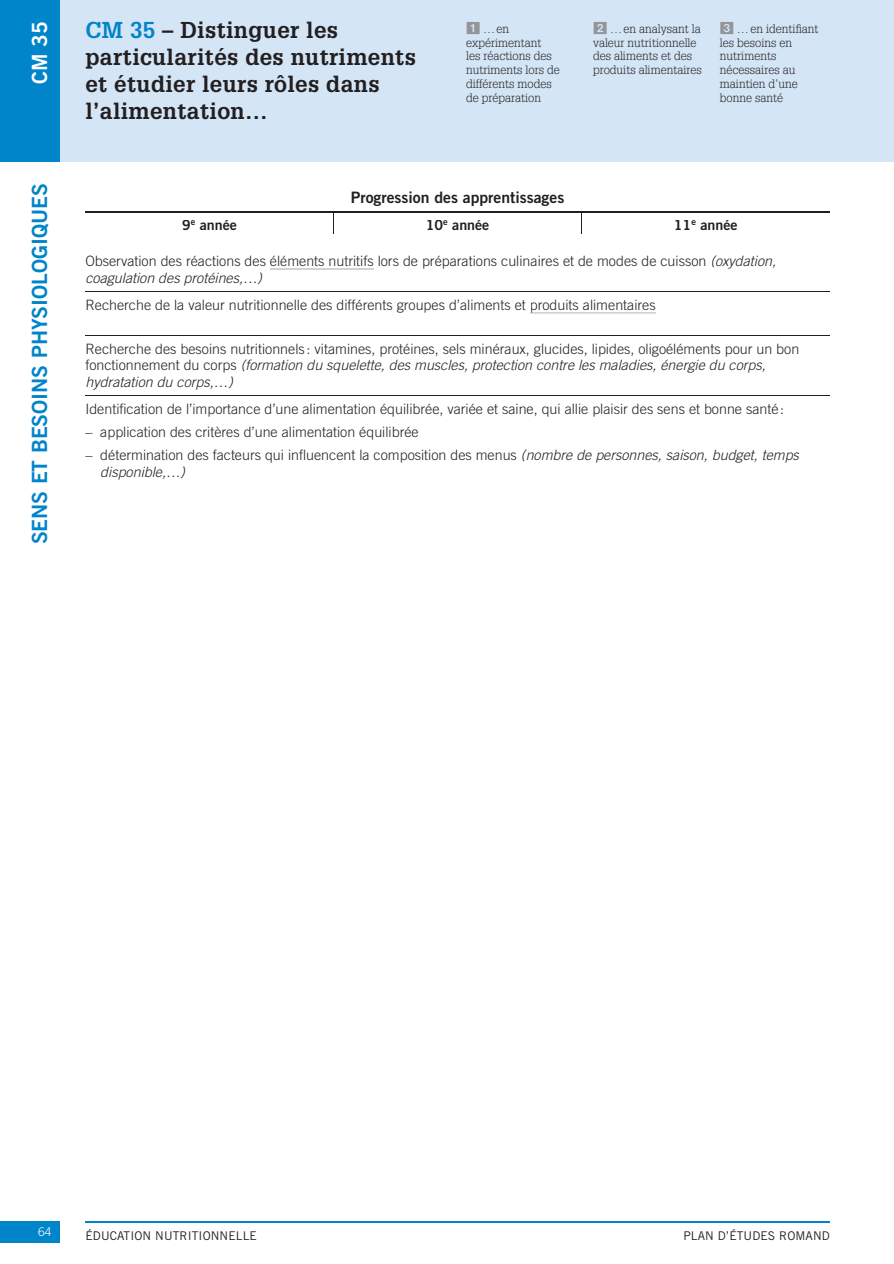
<style>
.page{position:relative;width:894px;height:1264px;background:#fff}
.page>*{position:absolute;margin:0;border:0;box-sizing:border-box;transform-origin:0 0}
.t1{font:700 22.35px/27.3px "Glypha LT Std";letter-spacing:.015em;color:#231f20}
.t2{font:21px "Trade Gothic LT Std Bd 2";color:#0084ca}
.t3{font:21px "Trade Gothic LT Std Bd 2";color:#fff}
.t4{font:15.75px "Trade Gothic LT Std Bd 2";color:#231f20}
.t5{font:300 14.25px/16.5px "Trade Gothic LT Std";color:#231f20}
.t6{font:14.25px "Trade Gothic LT Std Bd 2";color:#231f20}
.t7{font:300 12px/13.8px "Glypha LT Std";color:#231f20}
.t8{font:12px "Trade Gothic LT Std";letter-spacing:.01em;color:#231f20}
.t9{font:300 12px "Trade Gothic LT Std";color:#fff}
.s1{color:#0084ca}
.s2{font-family:"PER pastilles";font-weight:400;font-size:14.25px;color:#939598}
.s3{font-style:italic}
</style>
<div class="page">
<hr style="left:85px;top:1221px;width:744px;height:1px;background:#0084ca">
<div style="left:0;top:1221px;width:60px;height:21px;background:#0084ca"></div>
<div style="left:60px;top:0;width:834px;height:162px;background:#d4e5f5"></div>
<div style="left:0;top:0;width:60px;height:162px;background:#0084ca"></div>
<hr style="left:85px;top:291px;width:744px;height:1px;background:#231f20">
<hr style="left:85px;top:335px;width:744px;height:1px;background:#231f20">
<hr style="left:85px;top:395px;width:744px;height:1px;background:#231f20">
<hr style="left:85px;top:211px;width:496px;height:1px;background:#231f20">
<hr style="left:581px;top:211px;width:248px;height:1px;background:#231f20">
<hr style="left:270px;top:269px;width:104px;height:1px;background:#d1d2d4">
<svg style="left:530px;top:312px;width:125px;height:2px"></svg>
<hr style="left:531px;top:312px;width:124px;height:1px;background:#d1d2d4">
<svg style="left:581px;top:212px;width:1px;height:21px"></svg>
<h2 class="t3" style="left:32px;top:84px;width:64px;rotate:-90deg">CM 35</h2>
<h1 class="t1" style="left:85px;top:18px;width:332px"><span class="s1">CM 35</span> – Distinguer les particularités des nutriments et étudier leurs rôles dans l’alimentation…</h1>
<p class="t7" style="left:593px;top:23px;width:110px"><span class="s2">2</span> … en analysant la valeur nutritionnelle des aliments et des produits alimentaires</p>
<p class="t7" style="left:720px;top:23px;width:100px"><span class="s2">3</span> … en identifiant les besoins en nutriments nécessaires au maintien d’une bonne santé</p>
<p class="t7" style="left:466px;top:23px;width:95px"><span class="s2">1</span> … en expérimentant<br>les réactions des nutriments lors de différents modes de préparation</p>
<h2 class="t2" style="left:32px;top:544px;width:363px;rotate:-90deg">SENS ET BESOINS PHYSIOLOGIQUES</h2>
<p class="t4" style="left:351px;top:192px;width:215px">Progression des apprentissages</p>
<p class="t6" style="left:182px;top:220px;width:56px">9<sup>e</sup> année</p>
<p class="t6" style="left:426px;top:220px;width:65px">10<sup>e</sup> année</p>
<p class="t6" style="left:674px;top:220px;width:65px">11<sup>e</sup> année</p>
<p class="t5" style="left:85px;top:254px;width:692px">Observation des réactions des éléments nutritifs lors de préparations culinaires et de modes de cuisson <span class="s3">(oxydation, coagulation des protéines,…)</span></p>
<p class="t5" style="left:85px;top:298px;width:572px">Recherche de la valeur nutritionnelle des différents groupes d’aliments et produits alimentaires</p>
<p class="t5" style="left:85px;top:342px;width:715px">Recherche des besoins nutritionnels : vitamines, protéines, sels minéraux, glucides, lipides, oligoéléments pour un bon fonctionnement du corps <span class="s3">(formation du squelette, des muscles, protection contre les maladies, énergie du corps, hydratation du corps,…)</span></p>
<p class="t5" style="left:85px;top:402px;width:700px">Identification de l’importance d’une alimentation équilibrée, variée et saine, qui allie plaisir des sens et bonne santé :</p>
<p class="t5" style="left:85px;top:425px;width:335px">– application des critères d’une alimentation équilibrée</p>
<p class="t5" style="left:100px;top:448px;width:700px;text-indent:-15px">– détermination des facteurs qui influencent la composition des menus <span class="s3">(nombre de personnes, saison, budget, temps disponible,…)</span></p>
<p class="t9" style="left:38px;top:1227px;width:15px">64</p>
<p class="t8" style="left:85px;top:1231px;width:173px">ÉDUCATION NUTRITIONNELLE</p>
<p class="t8" style="left:683px;top:1231px;width:148px">PLAN D’ÉTUDES ROMAND</p>
</div>
